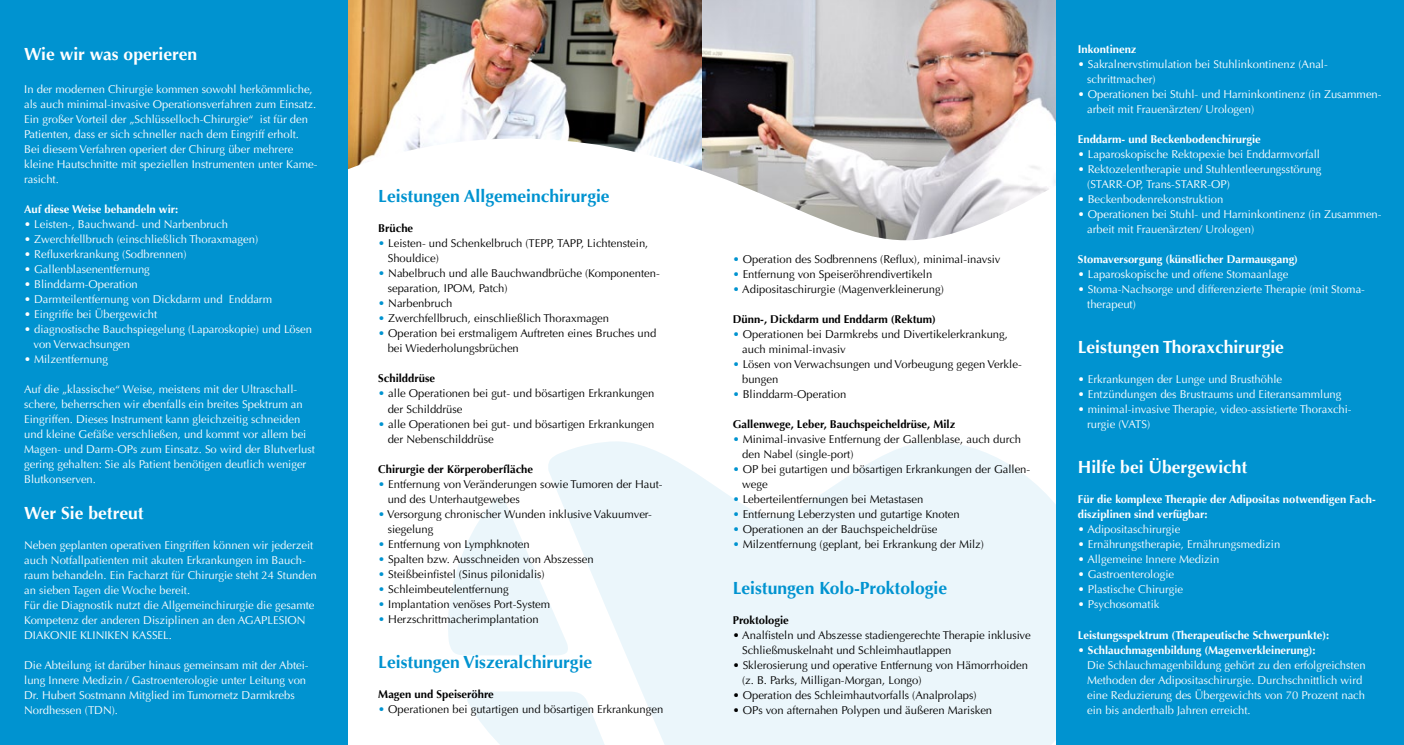
<style>
.page{position:relative;width:1404px;height:745px;background:#fff}
.page>*{position:absolute;margin:0;border:0;box-sizing:border-box;transform-origin:0 0}
.t1{font:700 17.5px "Optima LT";color:#0093d0}
.t2{font:700 17.5px "Optima LT";color:#fff}
.t3{font:11.25px/15px "Optima LT";color:#fff}
.t4{font:11.25px/15px "Optima LT";color:#000}
.t5{font:700 11.25px/15px "Optima LT";color:#fff}
.t6{font:700 11.25px "Optima LT";color:#000}
.s1{color:#0093d0}
.s2{font-weight:700}
</style>
<div class="page">
<img style="left:702px;top:0;width:354px;height:138px">
<img style="left:347px;top:0;width:355px;height:138px">
<svg style="left:448px;top:441px;width:608px;height:303px;fill:#ebf6fb"></svg>
<svg style="left:347px;top:138px;width:709px;height:163px"></svg>
<div style="left:0;top:0;width:347px;height:744px;background:#0093d0"></div>
<div style="left:1056px;top:0;width:347px;height:744px;background:#0093d0"></div>
<h1 class="t2" style="left:24px;top:43px;width:175px">Wie wir was operieren</h1>
<p class="t3" style="left:24px;top:81px;width:295px">In der modernen Chirurgie kommen sowohl herkömmliche, als auch minimal-invasive Operationsverfahren zum Einsatz.<br>Ein großer Vorteil der „Schlüsselloch-Chirurgie“ ist für den Patienten, dass er sich schneller nach dem Eingriff erholt.<br>Bei diesem Verfahren operiert der Chirurg über mehrere kleine Hautschnitte mit speziellen Instrumenten unter Kame&shy;rasicht.</p>
<p class="t5" style="left:24px;top:201px;width:156px">Auf diese Weise behandeln wir:</p>
<p class="t3" style="left:24px;top:216px;width:205px">• Leisten-, Bauchwand- und Narbenbruch</p>
<p class="t3" style="left:24px;top:231px;width:235px">• Zwerchfellbruch (einschließlich Thoraxmagen)</p>
<p class="t3" style="left:24px;top:246px;width:164px">• Refluxerkrankung (Sodbrennen)</p>
<p class="t3" style="left:24px;top:261px;width:127px">• Gallenblasenentfernung</p>
<p class="t3" style="left:24px;top:276px;width:115px">• Blinddarm-Operation</p>
<p class="t3" style="left:24px;top:291px;width:249px">• Darmteilentfernung von Dickdarm und Enddarm</p>
<p class="t3" style="left:24px;top:306px;width:134px">• Eingriffe bei Übergewicht</p>
<p class="t3" style="left:34px;top:321px;width:280px;text-indent:-9px">• diagnostische Bauchspiegelung (Laparoskopie) und Lösen von Verwachsungen</p>
<p class="t3" style="left:24px;top:351px;width:85px">• Milzentfernung</p>
<p class="t3" style="left:24px;top:381px;width:292px">Auf die „klassische“ Weise, meistens mit der Ultraschall&shy;schere, beherrschen wir ebenfalls ein breites Spektrum an Eingriffen. Dieses Instrument kann gleichzeitig schneiden und kleine Gefäße verschließen, und kommt vor allem bei Magen- und Darm-OPs zum Einsatz. So wird der Blutverlust gering gehalten: Sie als Patient benötigen deutlich weniger Blutkonserven.</p>
<h1 class="t2" style="left:24px;top:502px;width:121px">Wer Sie betreut</h1>
<p class="t3" style="left:24px;top:537px;width:294px">Neben geplanten operativen Eingriffen können wir jederzeit auch Notfallpatienten mit akuten Erkrankungen im Bauch&shy;raum behandeln. Ein Facharzt für Chirurgie steht 24 Stunden an sieben Tagen die Woche bereit.<br>Für die Diagnostik nutzt die Allgemeinchirurgie die gesamte Kompetenz der anderen Disziplinen an den AGAPLESION DIAKONIE KLINIKEN KASSEL.</p>
<p class="t3" style="left:24px;top:657px;width:286px">Die Abteilung ist darüber hinaus gemeinsam mit der Abtei&shy;lung Innere Medizin / Gastroenterologie unter Leitung von Dr. Hubert Sostmann Mitglied im Tumornetz Darmkrebs Nordhessen (TDN).</p>
<h1 class="t1" style="left:378px;top:186px;width:233px">Leistungen Allgemeinchirurgie</h1>
<p class="t6" style="left:378px;top:222px;width:36px">Brüche</p>
<p class="t4" style="left:387px;top:236px;width:262px;text-indent:-9px"><span class="s1">•</span> Leisten- und Schenkelbruch (TEPP, TAPP, Lichtenstein,<br>Shouldice)</p>
<p class="t4" style="left:387px;top:266px;width:273px;text-indent:-9px"><span class="s1">•</span> Nabelbruch und alle Bauchwandbrüche (Komponenten&shy;separation, IPOM, Patch)</p>
<p class="t4" style="left:378px;top:296px;width:76px"><span class="s1">•</span> Narbenbruch</p>
<p class="t4" style="left:378px;top:311px;width:232px"><span class="s1">•</span> Zwerchfellbruch, einschließlich Thoraxmagen</p>
<p class="t4" style="left:387px;top:326px;width:270px;text-indent:-9px"><span class="s1">•</span> Operation bei erstmaligem Auftreten eines Bruches und bei Wiederholungsbrüchen</p>
<p class="t6" style="left:378px;top:372px;width:58px">Schilddrüse</p>
<p class="t4" style="left:387px;top:386px;width:268px;text-indent:-9px"><span class="s1">•</span> alle Operationen bei gut- und bösartigen Erkrankungen der Schilddrüse</p>
<p class="t4" style="left:387px;top:416px;width:268px;text-indent:-9px"><span class="s1">•</span> alle Operationen bei gut- und bösartigen Erkrankungen der Nebenschilddrüse</p>
<p class="t6" style="left:378px;top:462px;width:156px">Chirurgie der Körperoberfläche</p>
<p class="t4" style="left:387px;top:476px;width:276px;text-indent:-9px"><span class="s1">•</span> Entfernung von Veränderungen sowie Tumoren der Haut&shy;und des Unterhautgewebes</p>
<p class="t4" style="left:387px;top:506px;width:265px;text-indent:-9px"><span class="s1">•</span> Versorgung chronischer Wunden inklusive Vakuumver&shy;siegelung</p>
<p class="t4" style="left:378px;top:536px;width:153px"><span class="s1">•</span> Entfernung von Lymphknoten</p>
<p class="t4" style="left:378px;top:551px;width:217px"><span class="s1">•</span> Spalten bzw. Ausschneiden von Abszessen</p>
<p class="t4" style="left:378px;top:566px;width:168px"><span class="s1">•</span> Steißbeinfistel (Sinus pilonidalis)</p>
<p class="t4" style="left:378px;top:581px;width:132px"><span class="s1">•</span> Schleimbeutelentfernung</p>
<p class="t4" style="left:378px;top:596px;width:173px"><span class="s1">•</span> Implantation venöses Port-System</p>
<p class="t4" style="left:378px;top:611px;width:162px"><span class="s1">•</span> Herzschrittmacherimplantation</p>
<h1 class="t1" style="left:378px;top:651px;width:215px">Leistungen Viszeralchirurgie</h1>
<p class="t6" style="left:378px;top:687px;width:117px">Magen und Speiseröhre</p>
<p class="t4" style="left:378px;top:701px;width:286px"><span class="s1">•</span> Operationen bei gutartigen und bösartigen Erkrankungen</p>
<p class="t4" style="left:732px;top:252px;width:269px"><span class="s1">•</span> Operation des Sodbrennens (Reflux), minimal-inavsiv</p>
<p class="t4" style="left:732px;top:267px;width:201px"><span class="s1">•</span> Entfernung von Speiseröhrendivertikeln</p>
<p class="t4" style="left:732px;top:282px;width:212px"><span class="s1">•</span> Adipositaschirurgie (Magenverkleinerung)</p>
<p class="t6" style="left:732px;top:312px;width:205px">Dünn-, Dickdarm und Enddarm (Rektum)</p>
<p class="t4" style="left:742px;top:327px;width:267px;text-indent:-9px"><span class="s1">•</span> Operationen bei Darmkrebs und Divertikelerkrankung, auch minimal-invasiv</p>
<p class="t4" style="left:742px;top:357px;width:281px;text-indent:-9px"><span class="s1">•</span> Lösen von Verwachsungen und Vorbeugung gegen Verkle&shy;bungen</p>
<p class="t4" style="left:732px;top:387px;width:115px"><span class="s1">•</span> Blinddarm-Operation</p>
<p class="t6" style="left:732px;top:417px;width:224px">Gallenwege, Leber, Bauchspeicheldrüse, Milz</p>
<p class="t4" style="left:742px;top:432px;width:280px;text-indent:-9px"><span class="s1">•</span> Minimal-invasive Entfernung der Gallenblase, auch durch den Nabel (single-port)</p>
<p class="t4" style="left:742px;top:462px;width:290px;text-indent:-9px"><span class="s1">•</span> OP bei gutartigen und bösartigen Erkrankungen der Gallen&shy;wege</p>
<p class="t4" style="left:732px;top:492px;width:192px"><span class="s1">•</span> Leberteilentfernungen bei Metastasen</p>
<p class="t4" style="left:732px;top:507px;width:228px"><span class="s1">•</span> Entfernung Leberzysten und gutartige Knoten</p>
<p class="t4" style="left:732px;top:522px;width:206px"><span class="s1">•</span> Operationen an der Bauchspeicheldrüse</p>
<p class="t4" style="left:732px;top:537px;width:253px"><span class="s1">•</span> Milzentfernung (geplant, bei Erkrankung der Milz)</p>
<h1 class="t1" style="left:732px;top:577px;width:216px">Leistungen Kolo-Proktologie</h1>
<p class="t6" style="left:732px;top:613px;width:58px">Proktologie</p>
<p class="t4" style="left:742px;top:627px;width:290px;text-indent:-9px">• Analfisteln und Abszesse stadiengerechte Therapie inklusive<br>Schließmuskelnaht und Schleimhautlappen</p>
<p class="t4" style="left:742px;top:657px;width:287px;text-indent:-9px">• Sklerosierung und operative Entfernung von Hämorrhoiden (z. B. Parks, Milligan-Morgan, Longo)</p>
<p class="t4" style="left:732px;top:687px;width:245px">• Operation des Schleimhautvorfalls (Analprolaps)</p>
<p class="t4" style="left:732px;top:702px;width:261px">• OPs von afternahen Polypen und äußeren Marisken</p>
<p class="t5" style="left:1077px;top:42px;width:60px">Inkontinenz</p>
<p class="t3" style="left:1087px;top:57px;width:242px;text-indent:-9px">• Sakralnervstimulation bei Stuhlinkontinenz (Anal&shy;schrittmacher)</p>
<p class="t3" style="left:1087px;top:87px;width:296px;text-indent:-9px">• Operationen bei Stuhl- und Harninkontinenz (in Zusammen&shy;arbeit mit Frauenärzten/ Urologen)</p>
<p class="t5" style="left:1077px;top:132px;width:184px">Enddarm- und Beckenbodenchirurgie</p>
<p class="t3" style="left:1077px;top:147px;width:244px">• Laparoskopische Rektopexie bei Enddarmvorfall</p>
<p class="t3" style="left:1087px;top:162px;width:236px;text-indent:-9px">• Rektozelentherapie und Stuhlentleerungsstörung (STARR-OP, Trans-STARR-OP)</p>
<p class="t3" style="left:1077px;top:192px;width:147px">• Beckenbodenrekonstruktion</p>
<p class="t3" style="left:1087px;top:207px;width:296px;text-indent:-9px">• Operationen bei Stuhl- und Harninkontinenz (in Zusammen&shy;arbeit mit Frauenärzten/ Urologen)</p>
<p class="t5" style="left:1077px;top:252px;width:222px">Stomaversorgung (künstlicher Darmausgang)</p>
<p class="t3" style="left:1077px;top:267px;width:212px">• Laparoskopische und offene Stomaanlage</p>
<p class="t3" style="left:1087px;top:282px;width:279px;text-indent:-9px">• Stoma-Nachsorge und differenzierte Therapie (mit Stoma&shy;therapeut)</p>
<h1 class="t2" style="left:1077px;top:337px;width:208px">Leistungen Thoraxchirurgie</h1>
<p class="t3" style="left:1077px;top:372px;width:206px">• Erkrankungen der Lunge und Brusthöhle</p>
<p class="t3" style="left:1077px;top:387px;width:265px">• Entzündungen des Brustraums und Eiteransammlung</p>
<p class="t3" style="left:1087px;top:402px;width:266px;text-indent:-9px">• minimal-invasive Therapie, video-assistierte Thoraxchi&shy;rurgie (VATS)</p>
<h1 class="t2" style="left:1077px;top:457px;width:171px">Hilfe bei Übergewicht</h1>
<p class="t5" style="left:1077px;top:492px;width:299px">Für die komplexe Therapie der Adipositas notwendigen Fach&shy;disziplinen sind verfügbar:</p>
<p class="t3" style="left:1077px;top:522px;width:104px">• Adipositaschirurgie</p>
<p class="t3" style="left:1077px;top:537px;width:204px">• Ernährungstherapie, Ernährungsmedizin</p>
<p class="t3" style="left:1077px;top:552px;width:143px">• Allgemeine Innere Medizin</p>
<p class="t3" style="left:1077px;top:567px;width:98px">• Gastroenterologie</p>
<p class="t3" style="left:1077px;top:582px;width:107px">• Plastische Chirurgie</p>
<p class="t3" style="left:1077px;top:597px;width:83px">• Psychosomatik</p>
<p class="t5" style="left:1077px;top:627px;width:253px">Leistungsspektrum (Therapeutische Schwerpunkte):</p>
<p class="t3" style="left:1087px;top:642px;width:280px;text-indent:-9px">• <span class="s2">Schlauchmagenbildung (Magenverkleinerung):<br></span>Die Schlauchmagenbildung gehört zu den erfolgreichsten Methoden der Adipositaschirurgie. Durchschnittlich wird eine Reduzierung des Übergewichts von 70 Prozent nach ein bis anderthalb Jahren erreicht.</p>
</div>
